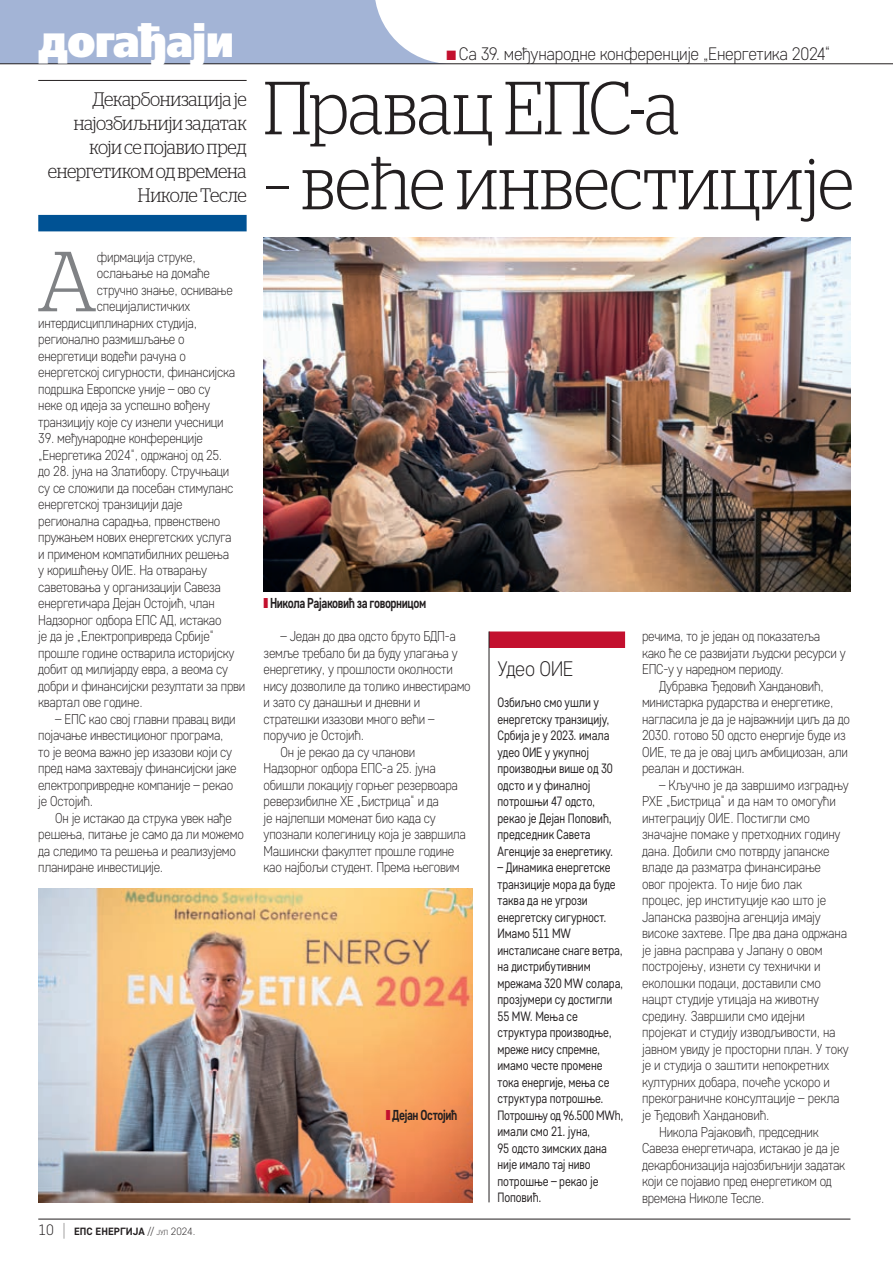
<style>
.page{position:relative;width:893px;height:1263px;background:#fff}
.page>*{position:absolute;margin:0;border:0;box-sizing:border-box;transform-origin:0 0}
.t1{font:300 84.9px "Stag LC";color:#808285}
.t2{font:300 75px "Stag LC";letter-spacing:-.005em;color:#231f20;scale:.9 1}
.t3{font:45px "Free Set Extra Bold C";letter-spacing:-.015em;color:#fff;scale:.9 1}
.t4{font:300 21px "Core Sans D25";letter-spacing:-.025em;color:#231f20;scale:.95 1}
.t5{font:300 19.5px/24px "Stag LC";letter-spacing:-.02em;color:#231f20;text-align:right;scale:.9 1}
.t6{font:300 18px "Core Sans D25";letter-spacing:-.02em;color:#231f20;scale:.95 1}
.t7{font:700 14.4px "Core Sans D55";letter-spacing:-.035em;color:#231f20;scale:.8 1}
.t8{font:300 14.25px/16.5px "Core Sans D25";letter-spacing:-.02em;color:#231f20;scale:.9 1}
.t9{font:13.5px/16.5px "Core Sans D35";letter-spacing:-.01em;color:#231f20;scale:.85 1}
.t10{font:700 10.5px "Core Sans D55";color:#231f20}
.s1{font-family:"Core Sans D25";font-weight:300;font-size:15px}
.s2{font-family:"Core Sans D15";font-weight:100;font-size:18px}
.s3{font-family:"Core Sans D25";font-weight:300}
.s4{font-family:"Core Sans D25";font-weight:300;font-size:7.35px}
.s5{color:#c3102e}
</style>
<div class="page">
<svg style="left:0;top:0;width:451px;height:64px;background:#adbbd9"></svg>
<hr style="left:38px;top:1219px;width:812px;height:1px;background:#231f20">
<hr style="left:0;top:64px;width:893px;height:1px;background:#231f20">
<div style="left:489px;top:631px;width:136px;height:17px;background:#c3102e"></div>
<hr style="left:489px;top:631px;width:1px;height:571px;background:#231f20">
<hr style="left:38px;top:80px;width:209px;height:1px;background:#231f20">
<div style="left:38px;top:215px;width:209px;height:16px;background:#005294"></div>
<img style="left:264px;top:237px;width:586px;height:355px">
<img style="left:38px;top:889px;width:434px;height:313px">
<h3 class="t3" style="left:38px;top:15px;width:219px">догађаји</h3>
<h3 class="t5" style="left:48px;top:85px;width:222px">Декарбонизација је најозбиљнији задатак који се појавио пред енергетиком од времена<br>Николе Тесле</h3>
<h1 class="t1" style="left:37px;top:220px;width:61px">А</h1>
<p class="t8" style="left:97px;top:248px;width:111px">фирмација струке,</p>
<p class="t8" style="left:97px;top:265px;width:127px">ослањање на домаће</p>
<p class="t8" style="left:97px;top:281px;width:152px">стручно знање, оснивање</p>
<p class="t8" style="left:97px;top:298px;width:105px">специјалистичких</p>
<p class="t8" style="left:38px;top:314px;width:178px">интердисциплинарних студија,</p>
<p class="t8" style="left:38px;top:331px;width:164px">регионално размишљање о</p>
<p class="t8" style="left:38px;top:347px;width:165px">енергетици водећи рачуна о</p>
<p class="t8" style="left:38px;top:364px;width:220px">енергетској сигурности, финансијска</p>
<p class="t8" style="left:38px;top:380px;width:193px">подршка Европске уније – ово су</p>
<p class="t8" style="left:38px;top:397px;width:192px">неке од идеја за успешно вођену</p>
<p class="t8" style="left:38px;top:413px;width:207px">транзицију које су изнели учесници</p>
<p class="t8" style="left:38px;top:430px;width:232px">39. међународне конференције „Енергетика 2024“, одржаној од 25.<br>до 28. јуна на Златибору. Стручњаци<br>су се сложили да посебан стимуланс енергетској транзицији даје регионална сарадња, првенствено пружањем нових енергетских услуга<br>и применом компатибилних решења<br>у коришћењу ОИЕ. На отварању саветовања у организацији Савеза енергетичара Дејан Остојић, члан<br>Надзорног одбора ЕПС АД, истакао<br>је да је „Електропривреда Србије“ прошле године остварила историјску добит од милијарду евра, а веома су добри и финансијски резултати за први квартал ове године.</p>
<p class="t8" style="left:38px;top:710px;width:222px;text-indent:17px">– ЕПС као свој главни правац види појачање инвестиционог програма, то је веома важно јер изазови који су пред нама захтевају финансијски јаке електропривредне компаније – рекао је Остојић.</p>
<p class="t8" style="left:38px;top:809px;width:230px;text-indent:17px">Он је истакао да струка увек нађе решења, питање је само да ли можемо да следимо та решења и реализујемо планиране инвестиције.</p>
<p class="t10" style="left:38px;top:1225px;width:159px"><span class="s1">10</span> <span class="s2">|</span> ЕПС ЕНЕРГИЈА <span class="s3">//</span> <span class="s4">јул</span> <span class="s3">2024.</span></p>
<p class="t6" style="left:446px;top:43px;width:406px"><span class="s5">■</span> Са 39. међународне конференције „Енергетика 2024“</p>
<h2 class="t2" style="left:264px;top:53px;width:464px">Правац ЕПС-а</h2>
<h2 class="t2" style="left:264px;top:128px;width:657px">– веће инвестиције</h2>
<p class="t7" style="left:264px;top:594px;width:205px"><span class="s5">❚</span> Никола Рајаковић за говорницом</p>
<p class="t8" style="left:281px;top:628px;width:196px">– Један до два одсто бруто БДП-а</p>
<p class="t8" style="left:264px;top:644px;width:217px">земље требало би да буду улагања у</p>
<p class="t8" style="left:264px;top:661px;width:212px">енергетику, у прошлости околности</p>
<p class="t8" style="left:264px;top:677px;width:231px">нису дозволиле да толико инвестирамо</p>
<p class="t8" style="left:264px;top:694px;width:175px">и зато су данашњи и дневни и</p>
<p class="t8" style="left:264px;top:710px;width:191px">стратешки изазови много већи –</p>
<p class="t8" style="left:264px;top:727px;width:113px">поручио је Остојић.</p>
<p class="t8" style="left:281px;top:743px;width:151px">Он је рекао да су чланови</p>
<p class="t8" style="left:264px;top:760px;width:193px">Надзорног одбора ЕПС-а 25. јуна</p>
<p class="t8" style="left:264px;top:776px;width:217px">обишли локацију горњег резервоара</p>
<p class="t8" style="left:264px;top:793px;width:196px">реверзибилне ХЕ „Бистрица“ и да</p>
<p class="t8" style="left:264px;top:809px;width:193px">је најлепши моменат био када су</p>
<p class="t8" style="left:264px;top:826px;width:226px">упознали колегиницу која је завршила</p>
<p class="t8" style="left:264px;top:842px;width:213px">Машински факултет прошле године</p>
<p class="t8" style="left:264px;top:859px;width:219px">као најбољи студент. Према његовим</p>
<p class="t7" style="left:386px;top:1105px;width:91px"><span class="s5">❚</span> Дејан Остојић</p>
<h3 class="t4" style="left:497px;top:655px;width:82px">Удео ОИЕ</h3>
<p class="t9" style="left:497px;top:694px;width:138px">Озбиљно смо ушли у енергетску транзицију,<br>Србија је у 2023. имала удео ОИЕ у укупној производњи више од 30 одсто и у финалној потрошњи 47 одсто, рекао је Дејан Поповић, председник Савета<br>Агенције за енергетику.</p>
<p class="t9" style="left:497px;top:859px;width:150px">– Динамика енергетске транзиције мора да буде таква да не угрози енергетску сигурност.<br>Имамо 511 MW инсталисане снаге ветра, на дистрибутивним мрежама 320 MW солара, прозјумери су достигли<br>55 MW. Мења се структура производње, мреже нису спремне, имамо честе промене тока енергије, мења се структура потрошње.<br>Потрошњу од 96.500 MWh, имали смо 21. јуна,<br>95 одсто зимских дана није имало тај ниво потрошње – рекао је<br>Поповић.</p>
<p class="t8" style="left:642px;top:628px;width:199px">речима, то је један од показатеља</p>
<p class="t8" style="left:642px;top:644px;width:228px">како ће се развијати људски ресурси у</p>
<p class="t8" style="left:642px;top:661px;width:159px">ЕПС-у у наредном периоду.</p>
<p class="t8" style="left:659px;top:677px;width:184px">Дубравка Ђедовић Хандановић,</p>
<p class="t8" style="left:642px;top:694px;width:214px">министарка рударства и енергетике,</p>
<p class="t8" style="left:642px;top:710px;width:232px">нагласила је да је најважнији циљ да до</p>
<p class="t8" style="left:642px;top:727px;width:228px">2030. готово 50 одсто енергије буде из</p>
<p class="t8" style="left:642px;top:743px;width:230px">ОИЕ, те да је овај циљ амбициозан, али</p>
<p class="t8" style="left:642px;top:760px;width:116px">реалан и достижан.</p>
<p class="t8" style="left:659px;top:776px;width:212px">– Кључно је да завршимо изградњу</p>
<p class="t8" style="left:642px;top:793px;width:217px">РХЕ „Бистрица“ и да нам то омогући</p>
<p class="t8" style="left:642px;top:809px;width:188px">интеграцију ОИЕ. Постигли смо</p>
<p class="t8" style="left:642px;top:826px;width:222px">значајне помаке у претходних годину</p>
<p class="t8" style="left:642px;top:842px;width:210px">дана. Добили смо потврду јапанске</p>
<p class="t8" style="left:642px;top:859px;width:200px">владе да разматра финансирање</p>
<p class="t8" style="left:642px;top:875px;width:179px">овог пројекта. То није био лак</p>
<p class="t8" style="left:642px;top:892px;width:206px">процес, јер институције као што је</p>
<p class="t8" style="left:642px;top:908px;width:200px">Јапанска развојна агенција имају</p>
<p class="t8" style="left:642px;top:925px;width:229px">високе захтеве. Пре два дана одржана</p>
<p class="t8" style="left:642px;top:941px;width:202px">је јавна расправа у Јапану о овом</p>
<p class="t8" style="left:642px;top:958px;width:200px">постројењу, изнети су технички и</p>
<p class="t8" style="left:642px;top:974px;width:200px">еколошки подаци, доставили смо</p>
<p class="t8" style="left:642px;top:991px;width:198px">нацрт студије утицаја на животну</p>
<p class="t8" style="left:642px;top:1007px;width:182px">средину. Завршили смо идејни</p>
<p class="t8" style="left:642px;top:1024px;width:217px">пројекат и студију изводљивости, на</p>
<p class="t8" style="left:642px;top:1040px;width:231px">јавном увиду је просторни план. У току</p>
<p class="t8" style="left:642px;top:1057px;width:209px">је и студија о заштити непокретних</p>
<p class="t8" style="left:642px;top:1073px;width:210px">културних добара, почеће ускоро и</p>
<p class="t8" style="left:642px;top:1090px;width:221px">прекограничне консултације – рекла</p>
<p class="t8" style="left:642px;top:1106px;width:143px">је Ђедовић Хандановић.</p>
<p class="t8" style="left:659px;top:1123px;width:179px">Никола Рајаковић, председник</p>
<p class="t8" style="left:642px;top:1139px;width:221px">Савеза енергетичара, истакао је да је</p>
<p class="t8" style="left:642px;top:1156px;width:227px">декарбонизација најозбиљнији задатак</p>
<p class="t8" style="left:642px;top:1172px;width:212px">који се појавио пред енергетиком од</p>
<p class="t8" style="left:642px;top:1189px;width:137px">времена Николе Тесле.</p>
</div>
